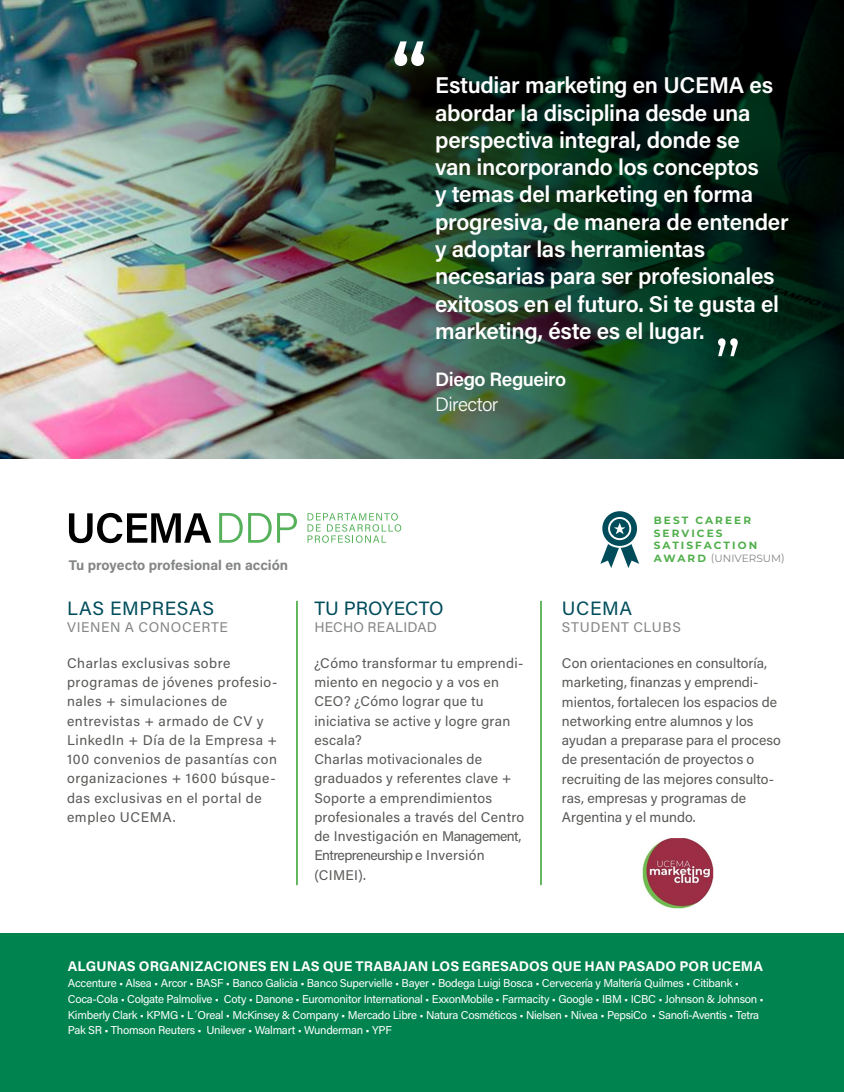
<style>
.page{position:relative;width:844px;height:1092px;background:#fff}
.page>*{position:absolute;margin:0;border:0;box-sizing:border-box;transform-origin:0 0}
.t1{font:600 79.27px "Montserrat";color:#fff}
.t2{font:71.58px "Montserrat";color:#fff}
.t3{font:600 22.75px/27.3px "Acumin Pro";letter-spacing:-.015em;color:#fff}
.t4{font:600 19.43px "Acumin Pro";letter-spacing:-.025em;color:#fff}
.t5{font:300 19.43px "Acumin Pro";letter-spacing:-.03em;color:#fff}
.t6{font:19.25px "Acumin Pro";letter-spacing:.025em;color:#004c5b}
.t7{font:19.25px "Acumin Pro";color:#004c5b}
.t8{font:14px/19.2px "Acumin Pro";letter-spacing:.02em;color:#585856}
.t9{font:14px/19.2px "Acumin Pro";color:#585856}
.t10{font:14px/19.2px "Acumin Pro";letter-spacing:.04em;color:#585856}
.t11{font:700 14px "Acumin Pro";letter-spacing:.005em;color:#fff}
.t12{font:700 14px "Acumin Pro";color:#848585}
.t13{font:14px "Acumin Pro";letter-spacing:.045em;color:#848585}
.t14{font:14px "Acumin Pro";letter-spacing:.015em;color:#848585}
.t15{font:11.38px/15.8px "Acumin Pro";letter-spacing:-.025em;color:#fff}
.t16{font:700 10.5px/12.6px "Montserrat";letter-spacing:.2em;color:#50af4b}
.s1{font-weight:400;color:#848585}
</style>
<div class="page">
<img style="left:0;top:0;width:843px;height:458px">
<div style="left:0;top:933px;width:843px;height:158px;background:#00834f"></div>
<hr style="left:296px;top:601px;width:2px;height:284px;background:#50af4b">
<hr style="left:540px;top:601px;width:1px;height:284px;background:#50af4b">
<svg style="left:600px;top:511px;width:39px;height:57px"></svg>
<svg style="left:69px;top:513px;width:142px;height:30px"></svg>
<svg style="left:307px;top:513px;width:94px;height:29px"></svg>
<svg style="left:219px;top:513px;width:52px;height:29px"></svg>
<svg style="left:277px;top:513px;width:20px;height:29px"></svg>
<img style="left:639px;top:834px;width:77px;height:77px;border-radius:39px">
<h1 class="t1" style="left:391px;top:16px;width:38px">“</h1>
<p class="t3" style="left:435px;top:71px;width:355px">Estudiar marketing en UCEMA es abordar la disciplina desde una perspectiva integral, donde se<br>van incorporando los conceptos<br>y temas del marketing en forma progresiva, de manera de entender y adoptar las herramientas necesarias para ser profesionales exitosos en el futuro. Si te gusta el marketing, éste es el lugar.</p>
<h2 class="t2" style="left:741px;top:377px;width:29px;rotate:-180deg">“</h2>
<h3 class="t4" style="left:435px;top:365px;width:132px">Diego Regueiro</h3>
<h3 class="t5" style="left:435px;top:390px;width:65px">Director</h3>
<p class="t12" style="left:69px;top:555px;width:221px">Tu proyecto profesional en acción</p>
<h3 class="t6" style="left:67px;top:595px;width:148px">LAS EMPRESAS</h3>
<p class="t13" style="left:67px;top:617px;width:162px">VIENEN A CONOCERTE</p>
<p class="t10" style="left:67px;top:652px;width:212px">Charlas exclusivas sobre programas de jóvenes profesio&shy;nales + simulaciones de entrevistas + armado de CV y<br>LinkedIn + Día de la Empresa +<br>100 convenios de pasantías con organizaciones + 1600 búsque&shy;das exclusivas en el portal de empleo UCEMA.</p>
<h3 class="t7" style="left:314px;top:595px;width:131px">TU PROYECTO</h3>
<p class="t14" style="left:314px;top:617px;width:124px">HECHO REALIDAD</p>
<p class="t8" style="left:314px;top:652px;width:211px">¿Cómo transformar tu emprendi&shy;miento en negocio y a vos en<br>CEO? ¿Cómo lograr que tu iniciativa se active y logre gran escala?<br>Charlas motivacionales de graduados y referentes clave +<br>Soporte a emprendimientos profesionales a través del Centro de Investigación en Management,<br>Entrepreneurship e Inversión (CIMEI).</p>
<p class="t16" style="left:653px;top:513px;width:132px">BEST CAREER<br>SERVICES<br>SATISFACTION<br>AWA R D <span class="s1">(UNIVERSUM)</span></p>
<h3 class="t6" style="left:561px;top:595px;width:72px">UCEMA</h3>
<p class="t13" style="left:561px;top:617px;width:120px">STUDENT CLUBS</p>
<p class="t9" style="left:561px;top:653px;width:220px">Con orientaciones en consultoría, marketing, finanzas y emprendi&shy;mientos, fortalecen los espacios de networking entre alumnos y los ayudan a preparase para el proceso de presentación de proyectos o recruiting de las mejores consulto&shy;ras, empresas y programas de<br>Argentina y el mundo.</p>
<p class="t11" style="left:68px;top:956px;width:696px">ALGUNAS ORGANIZACIONES EN LAS QUE TRABAJAN LOS EGRESADOS QUE HAN PASADO POR UCEMA</p>
<p class="t15" style="left:68px;top:974px;width:697px">Accenture • Alsea • Arcor • BASF • Banco Galicia • Banco Supervielle • Bayer • Bodega Luigi Bosca • Cervecería y Maltería Quilmes • Citibank • Coca-Cola • Colgate Palmolive • Coty • Danone • Euromonitor International • ExxonMobile • Farmacity • Google • IBM • ICBC • Johnson &amp; Johnson • Kimberly Clark • KPMG • L´Oreal • McKinsey &amp; Company • Mercado Libre • Natura Cosméticos • Nielsen • Nivea • PepsiCo • Sanofi-Aventis • Tetra Pak SR • Thomson Reuters • Unilever • Walmart • Wunderman • YPF</p>
</div>
